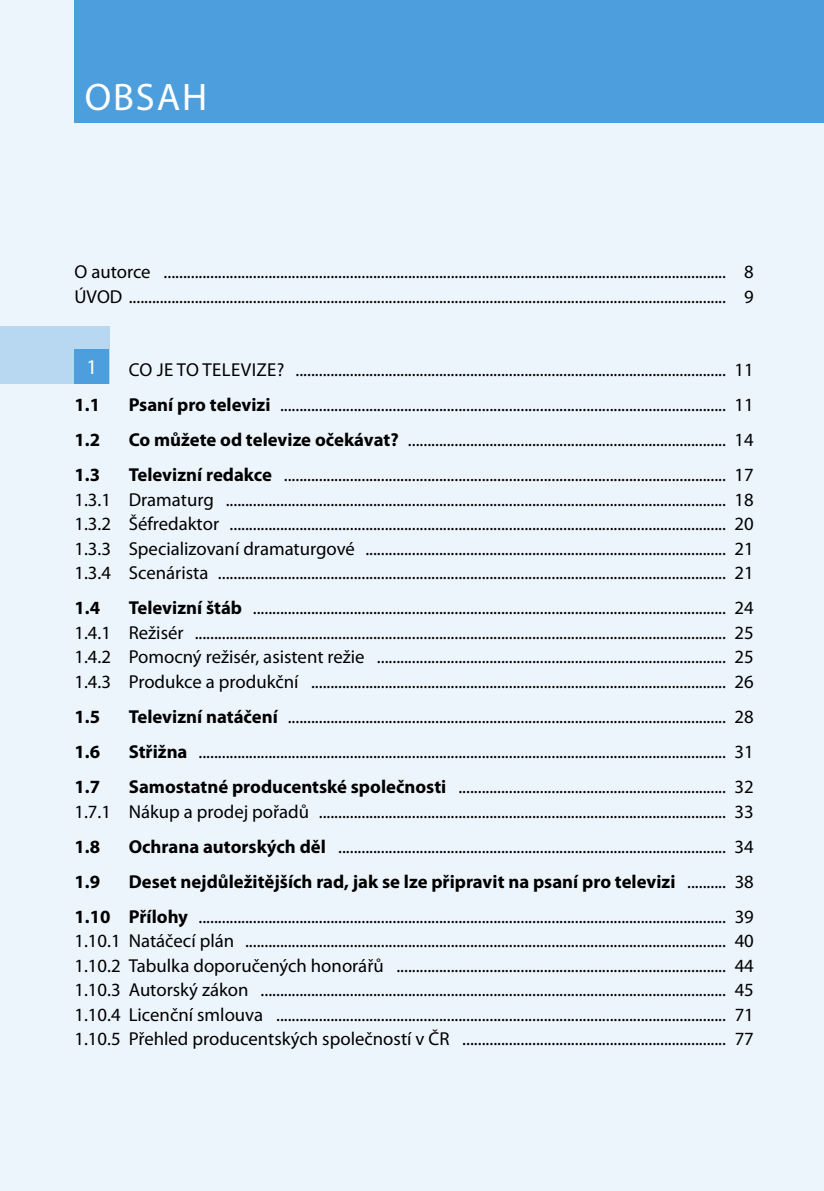
<style>
.page{position:relative;width:824px;height:1191px;background:#fff}
.page>*{position:absolute;margin:0;border:0;box-sizing:border-box;transform-origin:0 0}
.t1{font:38.5px "Myriad Pro";letter-spacing:.05em;color:#fff}
.t2{font:21px "Myriad Pro";color:#fff}
.t3{font:18.72px/24.5px "Myriad Pro";color:#000;text-align:justify}
.t4{font:18.72px "Myriad Pro";letter-spacing:.02em;color:#000}
.t5{font:700 18.72px "Myriad Pro";color:#000}
.s1{font-weight:700}
</style>
<div class="page">
<div style="left:0;top:0;width:823px;height:1191px;background:#edf5fc"></div>
<div style="left:74px;top:0;width:749px;height:123px;background:#4c9edc"></div>
<div style="left:0;top:326px;width:109px;height:58px;background:#b8d8f1"></div>
<div style="left:74px;top:349px;width:35px;height:35px;background:#4c9edc"></div>
<h1 class="t1" style="left:85px;top:74px;width:124px">Obsah</h1>
<p class="t3" style="left:74px;top:259px;width:680px">O autorce ................................................................................................................................................. 8<br>ÚVOD .......................................................................................................................................................... 9</p>
<p class="t2" style="left:86px;top:354px;width:12px">1</p>
<p class="t4" style="left:129px;top:358px;width:626px">Co je to televize? ............................................................................................................... 11</p>
<p class="t5" style="left:74px;top:393px;width:27px">1.1</p>
<p class="t3" style="left:129px;top:392px;width:626px"><span class="s1">Psaní pro televizi</span> ................................................................................................................... 11</p>
<p class="t5" style="left:74px;top:428px;width:27px">1.2</p>
<p class="t3" style="left:129px;top:427px;width:626px"><span class="s1">Co můžete od televize očekávat?</span> .................................................................................. 14</p>
<p class="t5" style="left:74px;top:463px;width:27px">1.3</p>
<p class="t3" style="left:74px;top:462px;width:680px;text-indent:54px"><span class="s1">Televizní redakce</span> .................................................................................................................. 17<br>1.3.1 Dramaturg ................................................................................................................................. 18<br>1.3.2 Šéfredaktor ................................................................................................................................ 20<br>1.3.3 Specializovaní dramaturgové ............................................................................................. 21<br>1.3.4 Scenárista ................................................................................................................................... 21</p>
<p class="t5" style="left:74px;top:596px;width:27px">1.4</p>
<p class="t3" style="left:74px;top:595px;width:680px;text-indent:54px"><span class="s1">Televizní štáb</span> .......................................................................................................................... 24<br>1.4.1 Režisér ......................................................................................................................................... 25<br>1.4.2 Pomocný režisér, asistent režie .......................................................................................... 25<br>1.4.3 Produkce a produkční ........................................................................................................... 26</p>
<p class="t5" style="left:74px;top:704px;width:27px">1.5</p>
<p class="t3" style="left:129px;top:704px;width:626px"><span class="s1">Televizní natáčení</span> ................................................................................................................. 28</p>
<p class="t5" style="left:74px;top:739px;width:27px">1.6</p>
<p class="t3" style="left:129px;top:739px;width:626px"><span class="s1">Střižna</span> ........................................................................................................................................ 31</p>
<p class="t5" style="left:74px;top:774px;width:27px">1.7</p>
<p class="t3" style="left:74px;top:774px;width:680px;text-align:right"><span class="s1">Samostatné producentské společnosti</span> ..................................................................... 32<br>1.7.1 Nákup a prodej pořadů ......................................................................................................... 33</p>
<p class="t5" style="left:74px;top:834px;width:27px">1.8</p>
<p class="t3" style="left:129px;top:833px;width:626px"><span class="s1">Ochrana autorských děl</span> .................................................................................................... 34</p>
<p class="t5" style="left:74px;top:869px;width:27px">1.9</p>
<p class="t3" style="left:74px;top:863px;width:680px;line-height:35px;text-align:right"><span class="s1">Deset nejdůležitějších rad, jak se lze připravit na psaní pro televizi</span> .......... 38<br><span class="s1">1.10 Přílohy</span> ........................................................................................................................................ 39</p>
<p class="t3" style="left:74px;top:928px;width:680px">1.10.1 Natáčecí plán ............................................................................................................................ 40<br>1.10.2 Tabulka doporučených honorářů ..................................................................................... 44<br>1.10.3 Autorský zákon ........................................................................................................................ 45<br>1.10.4 Licenční smlouva .................................................................................................................... 71<br>1.10.5 Přehled producentských společností v ČR .................................................................... 77</p>
</div>
